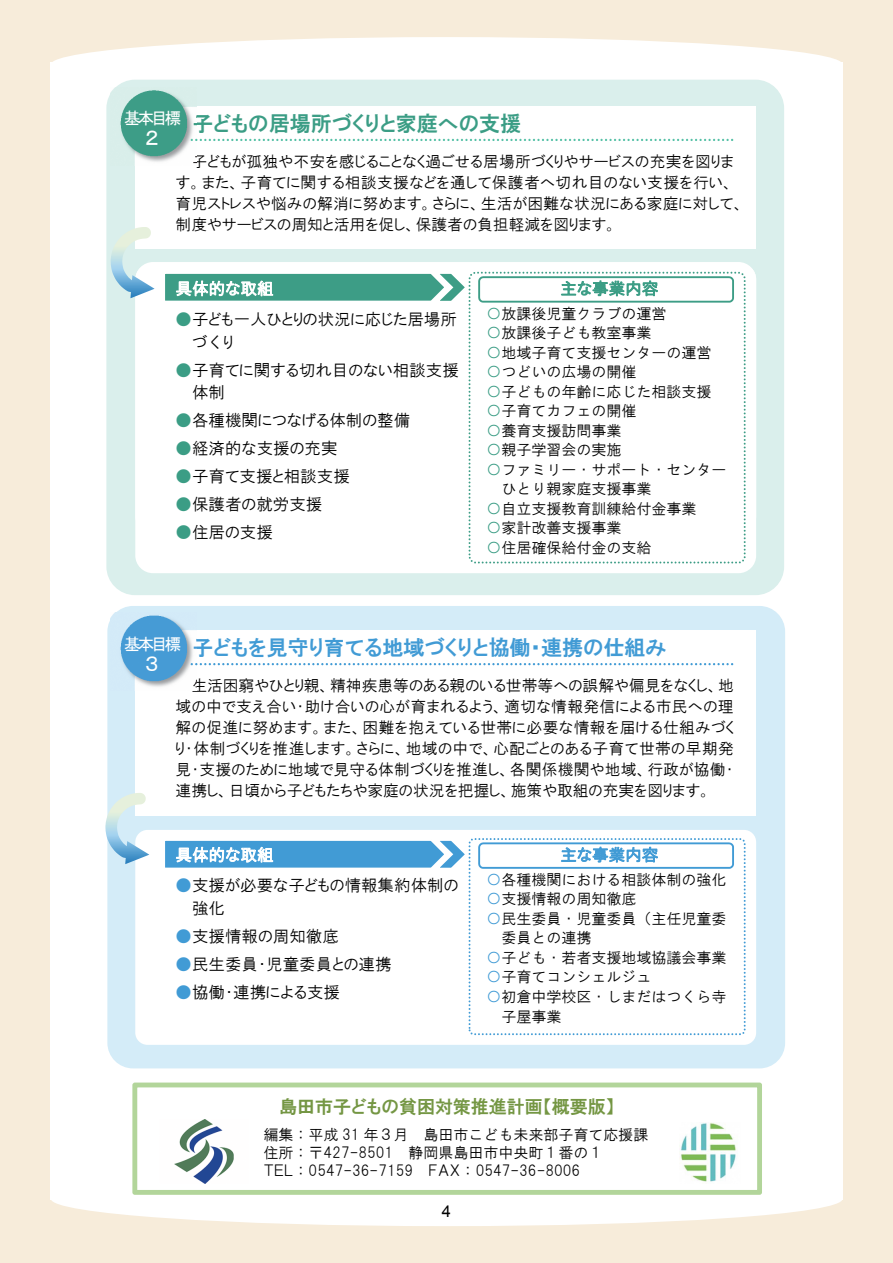
<style>
.page{position:relative;width:893px;height:1263px;background:#fff}
.page>*{position:absolute;margin:0;border:0;box-sizing:border-box;transform-origin:0 0}
.t1{font:21px "HGP Gothic E";color:#419bd5}
.t2{font:21px "HGP Gothic E";color:#3b9d85}
.t3{font:21px "MSUI Gothic";color:#fff}
.t4{font:18px "HGP Gothic E";color:#749643}
.t5{font:16.5px/22.5px "HGP Gothic M";color:#000}
.t6{font:16.5px "HGP Gothic M";letter-spacing:.005em;color:#fff}
.t7{font:16.5px "MSUI Gothic";letter-spacing:-.18em;color:#fff}
.t8{font:16.5px "HGP Gothic M";letter-spacing:.005em;color:#3b9d85}
.t9{font:16.5px "HGP Gothic M";letter-spacing:.005em;color:#419bd5}
.t10{font:16.5px "Arial";color:#000}
.t11{font:15.75px/21px "HGP Gothic M";letter-spacing:.015em;color:#000}
.t12{font:15px/18px "HGS Gothic M";color:#000}
.s1{color:#3b9d85}
.s2{font-family:"MS Mincho";color:#3b9d85}
.s3{color:#419bd5}
</style>
<div class="page">
<div style="left:0;top:1217px;width:893px;height:46px;background:#f7ecda"></div>
<div style="left:0;top:0;width:893px;height:45px;background:#f7ecda"></div>
<div style="left:2px;top:1200px;width:891px;height:61px;background:#f7ecda"></div>
<svg style="left:51px;top:1200px;width:791px;height:26px"></svg>
<div style="left:1px;top:1px;width:892px;height:61px;background:#f7ecda"></div>
<svg style="left:53px;top:37px;width:788px;height:55px"></svg>
<div style="left:843px;top:56px;width:50px;height:1153px;background:#f7ecda"></div>
<div style="left:0;top:56px;width:49px;height:1153px;background:#f7ecda"></div>
<div style="left:106px;top:80px;width:678px;height:515px;background:#daefec;border-radius:29px"></div>
<div style="left:135px;top:107px;width:621px;height:142px;background:#fff"></div>
<div style="left:135px;top:262px;width:621px;height:311px;background:#fff;border-radius:18px"></div>
<div style="left:107px;top:606px;width:678px;height:462px;background:#d4ecf8;border-radius:26px"></div>
<div style="left:135px;top:630px;width:621px;height:186px;background:#fff"></div>
<div style="left:135px;top:830px;width:621px;height:215px;background:#fff;border-radius:12px"></div>
<svg style="left:165px;top:273px;width:300px;height:28px;background:#61af9c"></svg>
<svg style="left:165px;top:840px;width:300px;height:28px;background:#64addc"></svg>
<svg style="left:132px;top:1082px;width:630px;height:113px"></svg>
<img style="left:111px;top:87px;width:85px;height:77px">
<svg style="left:191px;top:139px;width:542px;height:2px"></svg>
<img style="left:111px;top:613px;width:85px;height:75px">
<svg style="left:191px;top:663px;width:542px;height:2px"></svg>
<img style="left:680px;top:1123px;width:61px;height:60px">
<img style="left:160px;top:1120px;width:89px;height:63px">
<img style="left:111px;top:227px;width:42px;height:71px">
<img style="left:105px;top:793px;width:43px;height:71px">
<svg style="left:469px;top:272px;width:277px;height:291px"></svg>
<svg style="left:478px;top:276px;width:256px;height:27px"></svg>
<svg style="left:469px;top:838px;width:277px;height:197px"></svg>
<svg style="left:478px;top:842px;width:256px;height:27px"></svg>
<p class="t7" style="left:124px;top:110px;width:58px">基本目標</p>
<h1 class="t3" style="left:145px;top:127px;width:16px">２</h1>
<h1 class="t2" style="left:192px;top:113px;width:330px">子どもの居場所づくりと家庭への支援</h1>
<p class="t11" style="left:176px;top:151px;width:570px;text-indent:16px">子どもが孤独や不安を感じることなく過ごせる居場所づくりやサービスの充実を図ります。また、子育てに関する相談支援などを通して保護者へ切れ目のない支援を行い、育児ストレスや悩みの解消に努めます。さらに、生活が困難な状況にある家庭に対して、制度やサービスの周知と活用を促し、保護者の負担軽減を図ります。</p>
<p class="t6" style="left:176px;top:280px;width:99px">具体的な取組</p>
<p class="t8" style="left:560px;top:280px;width:99px">主な事業内容</p>
<p class="t5" style="left:192px;top:308px;width:266px;text-indent:-16px"><span class="s1">●</span>子ども一人ひとりの状況に応じた居場所づくり</p>
<p class="t5" style="left:192px;top:358px;width:268px;text-indent:-16px"><span class="s1">●</span>子育てに関する切れ目のない相談支援体制</p>
<p class="t5" style="left:176px;top:409px;width:236px"><span class="s1">●</span>各種機関につなげる体制の整備</p>
<p class="t5" style="left:176px;top:437px;width:163px"><span class="s1">●</span>経済的な支援の充実</p>
<p class="t5" style="left:176px;top:465px;width:176px"><span class="s1">●</span>子育て支援と相談支援</p>
<p class="t5" style="left:176px;top:493px;width:148px"><span class="s1">●</span>保護者の就労支援</p>
<p class="t5" style="left:176px;top:520px;width:99px"><span class="s2">●</span>住居の支援</p>
<p class="t12" style="left:486px;top:304px;width:182px"><span class="s1">〇</span>放課後児童クラブの運営</p>
<p class="t12" style="left:486px;top:324px;width:166px"><span class="s1">〇</span>放課後子ども教室事業</p>
<p class="t12" style="left:486px;top:343px;width:226px"><span class="s1">〇</span>地域子育て支援センターの運営</p>
<p class="t12" style="left:486px;top:363px;width:152px"><span class="s1">〇</span>つどいの広場の開催</p>
<p class="t12" style="left:486px;top:382px;width:226px"><span class="s1">〇</span>子どもの年齢に応じた相談支援</p>
<p class="t12" style="left:486px;top:402px;width:152px"><span class="s1">〇</span>子育てカフェの開催</p>
<p class="t12" style="left:486px;top:421px;width:137px"><span class="s1">〇</span>養育支援訪問事業</p>
<p class="t12" style="left:486px;top:441px;width:137px"><span class="s1">〇</span>親子学習会の実施</p>
<p class="t12" style="left:486px;top:460px;width:242px"><span class="s1">〇</span>ファミリー・サポート・センター</p>
<p class="t12" style="left:501px;top:480px;width:152px">ひとり親家庭支援事業</p>
<p class="t12" style="left:486px;top:499px;width:211px"><span class="s1">〇</span>自立支援教育訓練給付金事業</p>
<p class="t12" style="left:486px;top:519px;width:137px"><span class="s1">〇</span>家計改善支援事業</p>
<p class="t12" style="left:486px;top:538px;width:167px"><span class="s1">〇</span>住居確保給付金の支給</p>
<p class="t7" style="left:124px;top:635px;width:58px">基本目標</p>
<h1 class="t3" style="left:145px;top:652px;width:16px">３</h1>
<h1 class="t1" style="left:192px;top:637px;width:476px">子どもを見守り育てる地域づくりと協働・連携の仕組み</h1>
<p class="t11" style="left:176px;top:675px;width:560px;text-align:justify;text-indent:16px">生活困窮やひとり親、精神疾患等のある親のいる世帯等への誤解や偏見をなくし、地域の中で支え合い・助け合いの心が育まれるよう、適切な情報発信による市民への理解の促進に努めます。また、困難を抱えている世帯に必要な情報を届ける仕組みづくり・体制づくりを推進します。さらに、地域の中で、心配ごとのある子育て世帯の早期発見・支援のために地域で見守る体制づくりを推進し、各関係機関や地域、行政が協働・連携し、日頃から子どもたちや家庭の状況を把握し、施策や取組の充実を図ります。</p>
<p class="t6" style="left:176px;top:846px;width:99px">具体的な取組</p>
<p class="t9" style="left:560px;top:846px;width:99px">主な事業内容</p>
<p class="t5" style="left:192px;top:874px;width:268px;text-indent:-16px"><span class="s3">●</span>支援が必要な子どもの情報集約体制の強化</p>
<p class="t5" style="left:176px;top:925px;width:165px"><span class="s3">●</span>支援情報の周知徹底</p>
<p class="t5" style="left:176px;top:952px;width:217px"><span class="s3">●</span>民生委員・児童委員との連携</p>
<p class="t5" style="left:176px;top:980px;width:166px"><span class="s3">●</span>協働・連携による支援</p>
<p class="t12" style="left:486px;top:870px;width:242px"><span class="s3">〇</span>各種機関における相談体制の強化</p>
<p class="t12" style="left:486px;top:890px;width:152px"><span class="s3">〇</span>支援情報の周知徹底</p>
<p class="t12" style="left:486px;top:909px;width:242px"><span class="s3">〇</span>民生委員・児童委員（主任児童委</p>
<p class="t12" style="left:501px;top:929px;width:92px">委員との連携</p>
<p class="t12" style="left:486px;top:948px;width:242px"><span class="s3">〇</span>子ども・若者支援地域協議会事業</p>
<p class="t12" style="left:486px;top:968px;width:166px"><span class="s3">〇</span>子育てコンシェルジュ</p>
<p class="t12" style="left:486px;top:987px;width:242px"><span class="s3">〇</span>初倉中学校区・しまだはつくら寺</p>
<p class="t12" style="left:501px;top:1007px;width:62px">子屋事業</p>
<p class="t4" style="left:279px;top:1097px;width:337px">島田市子どもの貧困対策推進計画【概要版】</p>
<p class="t12" style="left:263px;top:1125px;width:386px">編集：平成 31 年３月 島田市こども未来部子育て応援課住所：〒427-8501 静岡県島田市中央町１番の１<br>TEL：0547-36-7159 FAX：0547-36-8006</p>
<p class="t10" style="left:442px;top:1200px;width:11px">4</p>
</div>
